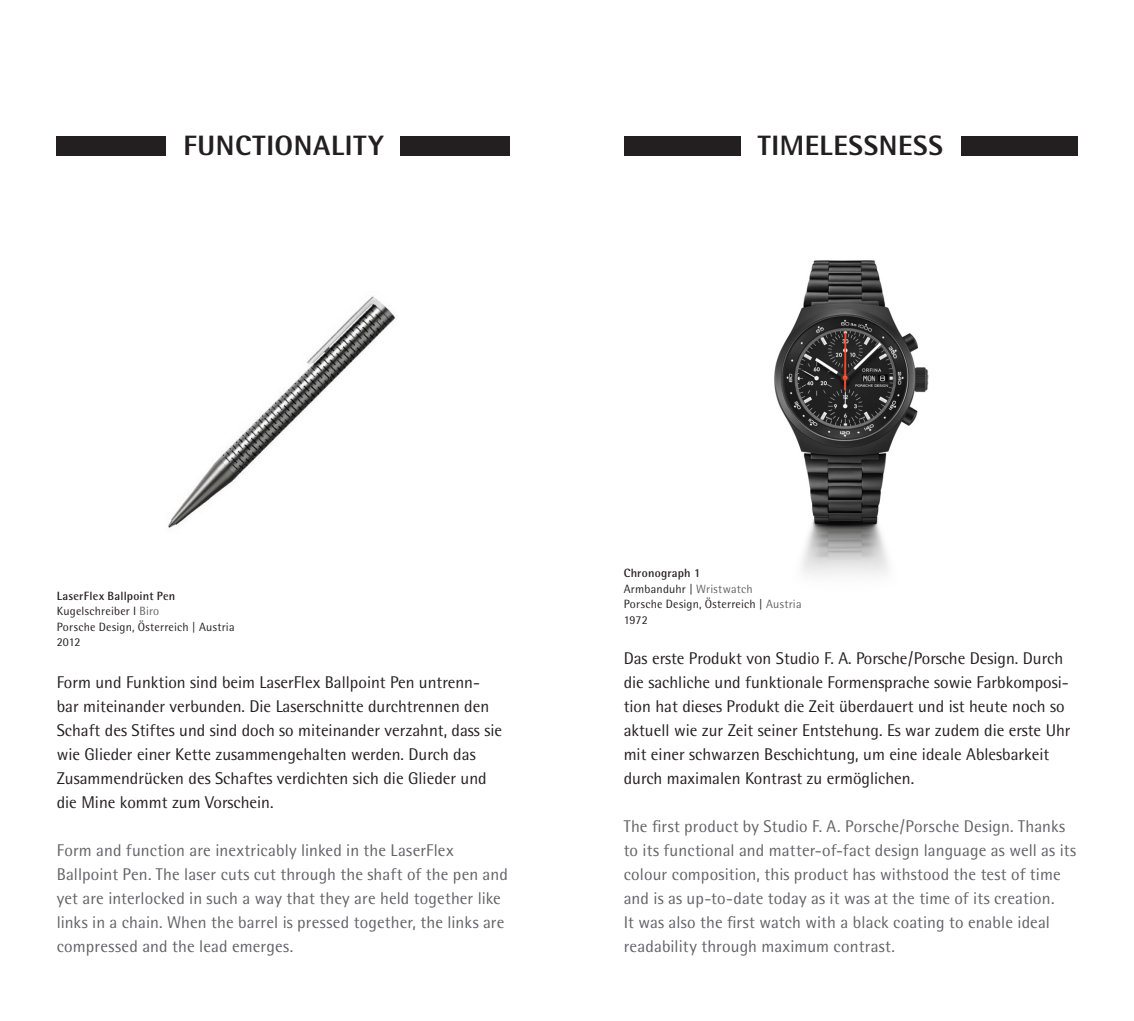
<style>
.page{position:relative;width:1134px;height:1021px;background:#fff}
.page>*{position:absolute;margin:0;border:0;box-sizing:border-box;transform-origin:0 0}
.t1{font:800 28px "Rotis Semi Sans";letter-spacing:.025em;color:#231f20}
.t2{font:17px/24px "Rotis Semi Sans";color:#231f20}
.t3{font:17px/24px "Rotis Semi Sans";letter-spacing:.01em;color:#636366}
.t4{font:12px "Rotis Semi Sans";letter-spacing:.02em;color:#231f20}
.t5{font:700 12px "Rotis Semi Sans";letter-spacing:.02em;color:#231f20}
.s1{color:#636366}
</style>
<div class="page">
<div style="left:624px;top:136px;width:453px;height:19px;background:#231f20"></div>
<div style="left:741px;top:130px;width:219px;height:29px;background:#fff"></div>
<img style="left:774px;top:260px;width:155px;height:315px">
<div style="left:57px;top:136px;width:453px;height:19px;background:#231f20"></div>
<div style="left:167px;top:131px;width:233px;height:27px;background:#fff"></div>
<img style="left:168px;top:296px;width:228px;height:232px">
<p class="t1" style="left:184px;top:128px;width:201px">FUNCTIONALITY</p>
<p class="t1" style="left:758px;top:128px;width:187px">TIMELESSNESS</p>
<p class="t5" style="left:57px;top:588px;width:120px">LaserFlex Ballpoint Pen</p>
<p class="t4" style="left:57px;top:604px;width:104px">Kugelschreiber I <span class="s1">Biro</span></p>
<p class="t4" style="left:57px;top:619px;width:179px">Porsche Design, Österreich | Austria</p>
<p class="t4" style="left:57px;top:635px;width:25px">2012</p>
<p class="t2" style="left:57px;top:670px;width:447px">Form und Funktion sind beim LaserFlex Ballpoint Pen untrenn&shy;bar miteinander verbunden. Die Laserschnitte durchtrennen den Schaft des Stiftes und sind doch so miteinander verzahnt, dass sie wie Glieder einer Kette zusammengehalten werden. Durch das</p>
<p class="t2" style="left:57px;top:766px;width:432px">Zusammendrücken des Schaftes verdichten sich die Glieder und die Mine kommt zum Vorschein.</p>
<p class="t3" style="left:57px;top:838px;width:398px">Form and function are inextricably linked in the LaserFlex</p>
<p class="t3" style="left:57px;top:862px;width:453px">Ballpoint Pen. The laser cuts cut through the shaft of the pen and yet are interlocked in such a way that they are held together like links in a chain. When the barrel is pressed together, the links are</p>
<p class="t3" style="left:57px;top:934px;width:238px">compressed and the lead emerges.</p>
<p class="t5" style="left:624px;top:565px;width:78px">Chronograph 1</p>
<p class="t4" style="left:624px;top:581px;width:131px">Armbanduhr | <span class="s1">Wristwatch</span></p>
<p class="t4" style="left:624px;top:597px;width:179px">Porsche Design, Österreich | <span class="s1">Austria</span></p>
<p class="t4" style="left:624px;top:612px;width:26px">1972</p>
<p class="t2" style="left:624px;top:646px;width:448px">Das erste Produkt von Studio F. A. Porsche/Porsche Design. Durch die sachliche und funktionale Formensprache sowie Farbkomposi&shy;tion hat dieses Produkt die Zeit überdauert und ist heute noch so aktuell wie zur Zeit seiner Entstehung. Es war zudem die erste Uhr mit einer schwarzen Beschichtung, um eine ideale Ablesbarkeit durch maximalen Kontrast zu ermöglichen.</p>
<p class="t3" style="left:624px;top:814px;width:454px">The first product by Studio F. A. Porsche/Porsche Design. Thanks to its functional and matter-of-fact design language as well as its colour composition, this product has withstood the test of time and is as up-to-date today as it was at the time of its creation.<br>It was also the first watch with a black coating to enable ideal readability through maximum contrast.</p>
</div>
